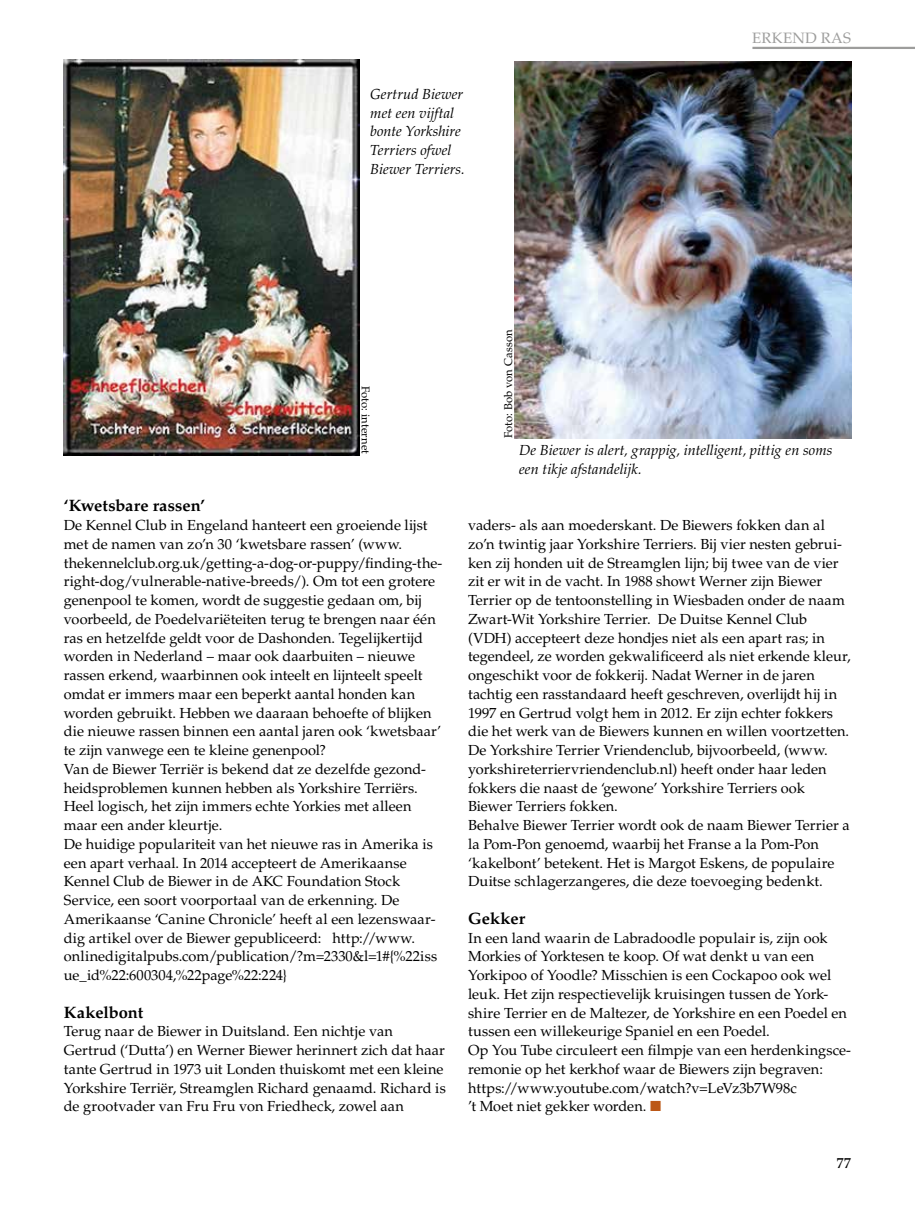
<style>
.page{position:relative;width:915px;height:1212px;background:#fff}
.page>*{position:absolute;margin:0;border:0;box-sizing:border-box;transform-origin:0 0}
.t1{font:700 16.5px "Palatino LT Std";color:#000}
.t2{font:15px "Palatino LT Std";letter-spacing:.02em;color:#9d9d9c}
.t3{font:14.55px/18.8px "Palatino LT Std";color:#000}
.t4{font:italic 14.55px/18.8px "Palatino LT Std";color:#000}
.t5{font:500 14.55px "Palatino LT Std";color:#000;scale:.95 1}
.t6{font:11.25px "Palatino LT Std";letter-spacing:.01em;color:#000}
.s1{color:#bc5817}
</style>
<div class="page">
<img style="left:64px;top:59px;width:295px;height:396px">
<img style="left:514px;top:61px;width:336px;height:377px">
<hr style="left:752px;top:47px;width:162px;height:2px;background:#9d9d9c">
<p class="t4" style="left:370px;top:85px;width:96px">Gertrud Biewer met een vijftal bonte Yorkshire<br>Terriers ofwel<br>Biewer Terriers.</p>
<p class="t2" style="left:752px;top:29px;width:100px">ERKEND RAS</p>
<p class="t6" style="left:372px;top:386px;width:69px;rotate:90deg">Foto: internet</p>
<p class="t6" style="left:501px;top:438px;width:110px;rotate:-90deg">Foto: Bob von Casson</p>
<p class="t4" style="left:519px;top:441px;width:314px">De Biewer is alert, grappig, intelligent, pittig en soms een tikje afstandelijk.</p>
<p class="t1" style="left:64px;top:496px;width:143px">‘Kwetsbare rassen’</p>
<p class="t3" style="left:64px;top:516px;width:380px">De Kennel Club in Engeland hanteert een groeiende lijst met de namen van zo’n 30 ‘kwetsbare rassen’ (www. thekennelclub.org.uk/getting-a-dog-or-puppy/finding-the&shy;right-dog/vulnerable-native-breeds/). Om tot een grotere genenpool te komen, wordt de suggestie gedaan om, bij voorbeeld, de Poedelvariëteiten terug te brengen naar één ras en hetzelfde geldt voor de Dashonden. Tegelijkertijd worden in Nederland – maar ook daarbuiten – nieuwe rassen erkend, waarbinnen ook inteelt en lijnteelt speelt omdat er immers maar een beperkt aantal honden kan worden gebruikt. Hebben we daaraan behoefte of blijken die nieuwe rassen binnen een aantal jaren ook ‘kwetsbaar’ te zijn vanwege een te kleine genenpool?<br>Van de Biewer Terriër is bekend dat ze dezelfde gezond&shy;heidsproblemen kunnen hebben als Yorkshire Terriërs.<br>Heel logisch, het zijn immers echte Yorkies met alleen maar een ander kleurtje.<br>De huidige populariteit van het nieuwe ras in Amerika is een apart verhaal. In 2014 accepteert de Amerikaanse Kennel Club de Biewer in de AKC Foundation Stock Service, een soort voorportaal van de erkenning. De Amerikaanse ‘Canine Chronicle’ heeft al een lezenswaar&shy;dig artikel over de Biewer gepubliceerd: http://www. onlinedigitalpubs.com/publication/?m=2330&amp;l=1#{%22iss ue_id%22:600304,%22page%22:224}</p>
<p class="t1" style="left:64px;top:1002px;width:81px">Kakelbont</p>
<p class="t3" style="left:64px;top:1022px;width:383px">Terug naar de Biewer in Duitsland. Een nichtje van Gertrud (‘Dutta’) en Werner Biewer herinnert zich dat haar tante Gertrud in 1973 uit Londen thuiskomt met een kleine Yorkshire Terriër, Streamglen Richard genaamd. Richard is de grootvader van Fru Fru von Friedheck, zowel aan</p>
<p class="t3" style="left:468px;top:516px;width:384px">vaders- als aan moederskant. De Biewers fokken dan al zo’n twintig jaar Yorkshire Terriers. Bij vier nesten gebrui&shy;ken zij honden uit de Streamglen lijn; bij twee van de vier zit er wit in de vacht. In 1988 showt Werner zijn Biewer Terrier op de tentoonstelling in Wiesbaden onder de naam Zwart-Wit Yorkshire Terrier. De Duitse Kennel Club (VDH) accepteert deze hondjes niet als een apart ras; in tegendeel, ze worden gekwalificeerd als niet erkende kleur, ongeschikt voor de fokkerij. Nadat Werner in de jaren tachtig een rasstandaard heeft geschreven, overlijdt hij in 1997 en Gertrud volgt hem in 2012. Er zijn echter fokkers die het werk van de Biewers kunnen en willen voortzetten.<br>De Yorkshire Terrier Vriendenclub, bijvoorbeeld, (www. yorkshireterriervriendenclub.nl) heeft onder haar leden fokkers die naast de ‘gewone’ Yorkshire Terriers ook Biewer Terriers fokken.<br>Behalve Biewer Terrier wordt ook de naam Biewer Terrier a la Pom-Pon genoemd, waarbij het Franse a la Pom-Pon ‘kakelbont’ betekent. Het is Margot Eskens, de populaire Duitse schlagerzangeres, die deze toevoeging bedenkt.</p>
<p class="t1" style="left:468px;top:909px;width:58px">Gekker</p>
<p class="t3" style="left:468px;top:928px;width:384px">In een land waarin de Labradoodle populair is, zijn ook Morkies of Yorktesen te koop. Of wat denkt u van een Yorkipoo of Yoodle? Misschien is een Cockapoo ook wel leuk. Het zijn respectievelijk kruisingen tussen de York&shy;shire Terrier en de Maltezer, de Yorkshire en een Poedel en tussen een willekeurige Spaniel en een Poedel.<br>Op You Tube circuleert een filmpje van een herdenkingsce&shy;remonie op het kerkhof waar de Biewers zijn begraven: https://www.youtube.com/watch?v=LeVz3b7W98c<br>’t Moet niet gekker worden. <span class="s1">■</span></p>
<p class="t5" style="left:836px;top:1154px;width:16px">77</p>
</div>
